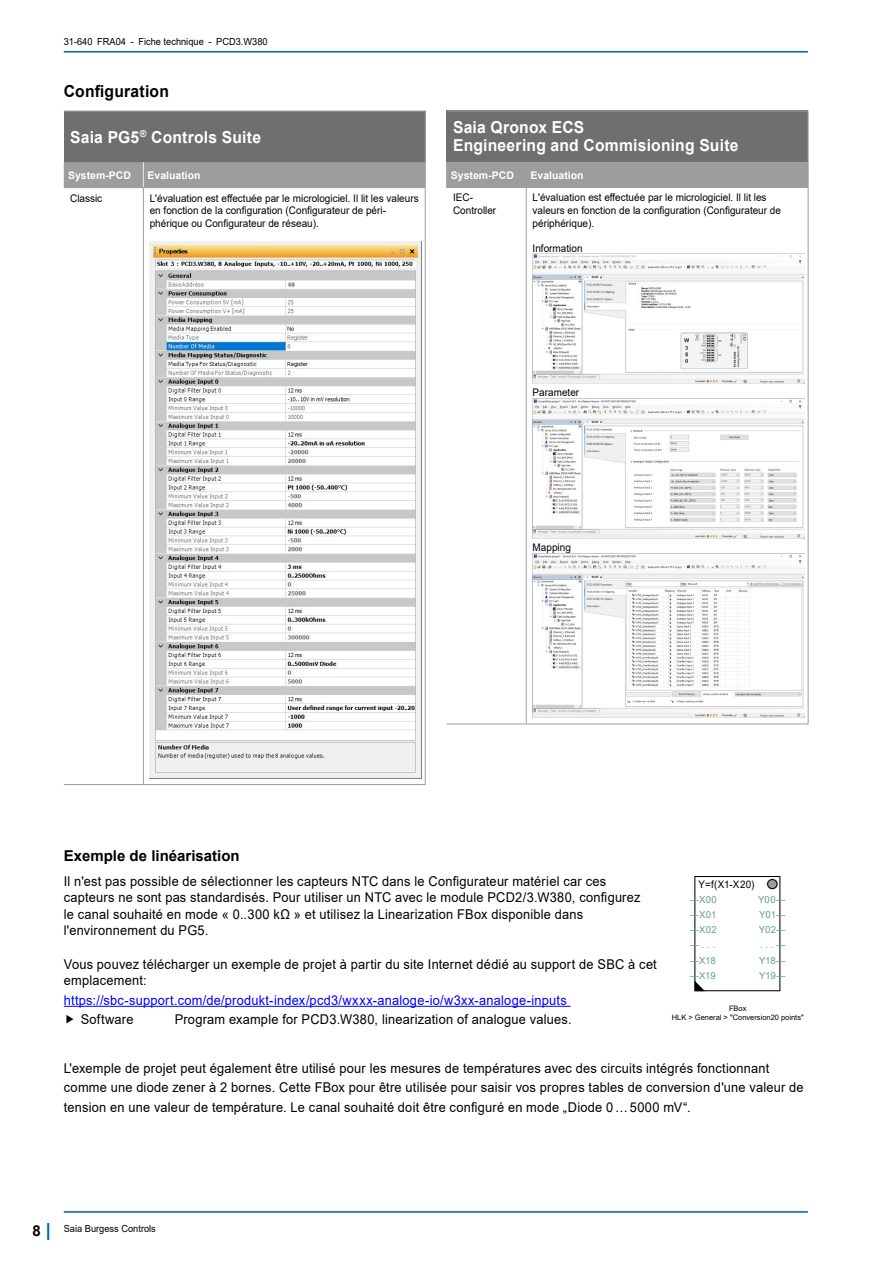
<style>
.page{position:relative;width:893px;height:1263px;background:#fff}
.page>*{position:absolute;margin:0;border:0;box-sizing:border-box;transform-origin:0 0}
.t1{font:700 18px "Arial";color:#005da9}
.t2{font:700 16.5px/18px "Arial";letter-spacing:.015em;color:#fff;scale:.95 1}
.t3{font:700 16.5px "Arial";letter-spacing:.015em;color:#000;scale:.95 1}
.t4{font:700 15px "Arial";color:#000}
.t5{font:13.5px/16.5px "Arial";letter-spacing:.015em;color:#000;scale:.95 1}
.t6{font:13.5px "Arial";letter-spacing:.02em;color:#00f;scale:.95 1}
.t7{font:10.5px/12.6px "Arial";color:#000;scale:.95 1}
.t8{font:700 10.5px "Arial";color:#fff}
.t9{font:10.35px "Arial";color:#000;scale:.95 1}
.t10{font:9.75px "Arial";color:#000;scale:.95 1}
.t11{font:9.6px "Arial";letter-spacing:-.005em;color:#65a185}
.t12{font:7.5px/9px "Arial";color:#000;text-align:center}
</style>
<div class="page">
<hr style="left:64px;top:1211px;width:744px;height:2px;background:#005da9">
<hr style="left:64px;top:51px;width:744px;height:2px;background:#005da9">
<div style="left:694px;top:876px;width:86px;height:115px;border:1px solid #000"></div>
<svg style="left:695px;top:981px;width:10px;height:10px"></svg>
<svg style="left:767px;top:878px;width:11px;height:11px"></svg>
<div style="left:768px;top:879px;width:9px;height:9px;background:#9d9d9c;border-radius:50%"></div>
<div style="left:767px;top:879px;width:10px;height:10px;border:1px solid #000;border-radius:50%"></div>
<hr style="left:64px;top:1006px;width:507px;height:1px;background:#00f">
<div style="left:64px;top:111px;width:361px;height:51px;background:#706f6f"></div>
<hr style="left:425px;top:112px;width:1px;height:50px;background:#9d9d9c">
<hr style="left:64px;top:111px;width:79px;height:1px;background:#9d9d9c">
<hr style="left:143px;top:111px;width:282px;height:1px;background:#9d9d9c">
<div style="left:64px;top:162px;width:362px;height:25px;background:#9d9d9c"></div>
<hr style="left:64px;top:187px;width:79px;height:1px;background:#9d9d9c">
<hr style="left:143px;top:187px;width:283px;height:1px;background:#9d9d9c">
<hr style="left:143px;top:188px;width:1px;height:596px;background:#9d9d9c">
<hr style="left:425px;top:188px;width:1px;height:596px;background:#9d9d9c">
<hr style="left:64px;top:784px;width:79px;height:1px;background:#9d9d9c">
<hr style="left:143px;top:784px;width:283px;height:1px;background:#9d9d9c">
<img style="left:150px;top:242px;width:272px;height:536px">
<div style="left:447px;top:111px;width:361px;height:51px;background:#706f6f"></div>
<hr style="left:808px;top:111px;width:1px;height:51px;background:#9d9d9c">
<hr style="left:447px;top:111px;width:79px;height:1px;background:#9d9d9c">
<hr style="left:526px;top:111px;width:282px;height:1px;background:#9d9d9c">
<div style="left:446px;top:162px;width:363px;height:25px;background:#9d9d9c"></div>
<hr style="left:446px;top:187px;width:80px;height:1px;background:#9d9d9c">
<hr style="left:526px;top:187px;width:282px;height:1px;background:#9d9d9c">
<hr style="left:526px;top:188px;width:1px;height:535px;background:#9d9d9c">
<hr style="left:808px;top:188px;width:1px;height:535px;background:#9d9d9c">
<hr style="left:447px;top:723px;width:79px;height:1px;background:#9d9d9c">
<hr style="left:526px;top:723px;width:282px;height:1px;background:#9d9d9c">
<img style="left:533px;top:254px;width:272px;height:130px">
<img style="left:533px;top:398px;width:272px;height:141px">
<img style="left:533px;top:553px;width:272px;height:164px">
<p class="t10" style="left:64px;top:35px;width:216px">31-640 FRA04 - Fiche technique - PCD3.W380</p>
<p class="t3" style="left:64px;top:80px;width:112px">Configuration</p>
<p class="t2" style="left:70px;top:128px;width:203px">Saia PG5<sup>®</sup> Controls Suite</p>
<p class="t8" style="left:68px;top:168px;width:65px">System-PCD</p>
<p class="t8" style="left:148px;top:168px;width:55px">Evaluation</p>
<p class="t7" style="left:70px;top:192px;width:35px">Classic</p>
<p class="t7" style="left:150px;top:192px;width:285px">L'évaluation est effectuée par le micrologiciel. Il lit les valeurs en fonction de la configuration (Configurateur de péri&shy;phérique ou Configurateur de réseau).</p>
<p class="t2" style="left:453px;top:119px;width:302px">Saia Qronox ECS<br>Engineering and Commisioning Suite</p>
<p class="t8" style="left:451px;top:167px;width:65px">System-PCD</p>
<p class="t8" style="left:530px;top:167px;width:55px">Evaluation</p>
<p class="t7" style="left:453px;top:191px;width:47px">IEC-<br>Controller</p>
<p class="t7" style="left:533px;top:191px;width:263px">L'évaluation est effectuée par le micrologiciel. Il lit les valeurs en fonction de la configuration (Configurateur de périphérique).</p>
<p class="t7" style="left:533px;top:242px;width:54px">Information</p>
<p class="t7" style="left:533px;top:386px;width:51px">Parameter</p>
<p class="t7" style="left:533px;top:541px;width:42px">Mapping</p>
<p class="t4" style="left:64px;top:845px;width:177px">Exemple de linéarisation</p>
<p class="t5" style="left:64px;top:873px;width:609px">Il n'est pas possible de sélectionner les capteurs NTC dans le Configurateur matériel car ces capteurs ne sont pas standardisés. Pour utiliser un NTC avec le module PCD2/3.W380, configurez le canal souhaité en mode « 0..300 kΩ » et utilisez la Linearization FBox disponible dans l'environnement du PG5.</p>
<p class="t5" style="left:64px;top:956px;width:626px">Vous pouvez télécharger un exemple de projet à partir du site Internet dédié au support de SBC à cet emplacement:</p>
<p class="t6" style="left:64px;top:991px;width:531px">https://sbc-support.com/de/produkt-index/pcd3/wxxx-analoge-io/w3xx-analoge-inputs</p>
<p class="t5" style="left:81px;top:1011px;width:57px">Software</p>
<p class="t5" style="left:175px;top:1011px;width:419px">Program example for PCD3.W380, linearization of analogue values.</p>
<p class="t9" style="left:699px;top:877px;width:60px">Y=f(X1-X20)</p>
<p class="t11" style="left:690px;top:893px;width:29px">―X00</p>
<p class="t11" style="left:758px;top:893px;width:29px">Y00―</p>
<p class="t11" style="left:690px;top:908px;width:28px">―X01</p>
<p class="t11" style="left:759px;top:908px;width:28px">Y01―</p>
<p class="t11" style="left:690px;top:923px;width:29px">―X02</p>
<p class="t11" style="left:759px;top:923px;width:29px">Y02―</p>
<p class="t11" style="left:690px;top:938px;width:27px">― . . .</p>
<p class="t11" style="left:760px;top:938px;width:27px">. . . ―</p>
<p class="t11" style="left:690px;top:953px;width:28px">―X18</p>
<p class="t11" style="left:759px;top:953px;width:28px">Y18―</p>
<p class="t11" style="left:690px;top:969px;width:28px">―X19</p>
<p class="t11" style="left:759px;top:969px;width:28px">Y19―</p>
<p class="t12" style="left:672px;top:1004px;width:134px">FBox<br>HLK &gt; General &gt; "Conversion20 points"</p>
<p class="t5" style="left:64px;top:1058px;width:780px;line-height:19.5px">L'exemple de projet peut également être utilisé pour les mesures de températures avec des circuits intégrés fonctionnant comme une diode zener à 2 bornes. Cette FBox pour être utilisée pour saisir vos propres tables de conversion d'une valeur de tension en une valeur de température. Le canal souhaité doit être configuré en mode „Diode 0…5000 mV“.</p>
<h1 class="t1" style="left:46px;top:1216px;width:7px">|</h1>
<p class="t4" style="left:33px;top:1220px;width:10px">8</p>
<p class="t10" style="left:64px;top:1222px;width:98px">Saia Burgess Controls</p>
</div>
